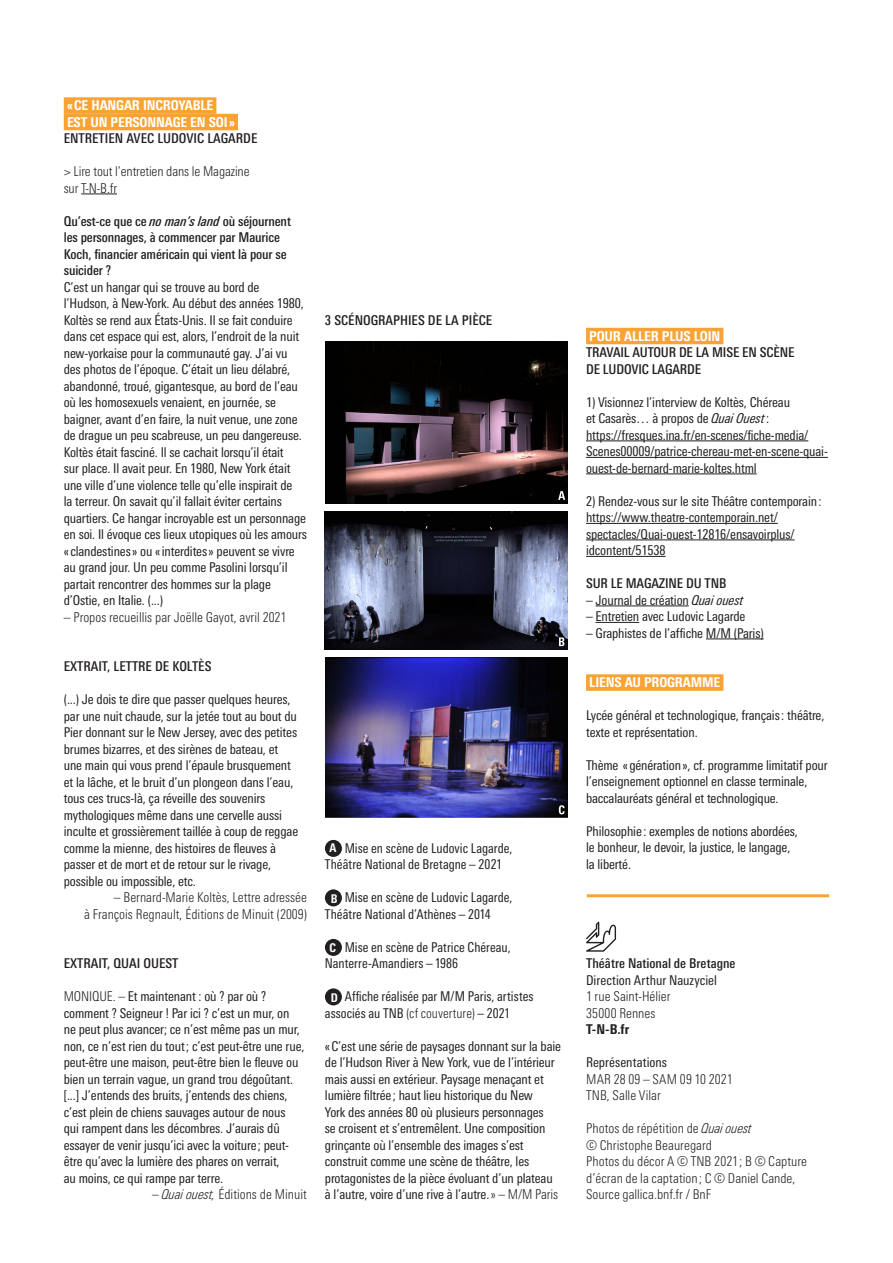
<style>
.page{position:relative;width:893px;height:1263px;background:#fff}
.page>*{position:absolute;margin:0;border:0;box-sizing:border-box;transform-origin:0 0}
.t1{font:condensed 13.5px/16.5px "Univers Next Pro";letter-spacing:-.01em;color:#231f20}
.t2{font:300 condensed 13.5px/16.5px "Univers Next Pro";color:#231f20}
._9_11_TEXTE_BIBLE{font:500 condensed 13.5px/16.5px "Univers Next Pro";letter-spacing:-.01em;color:#231f20}
.t3{font:800 condensed 13.5px "Univers Next Pro";letter-spacing:-.01em;color:#fff}
.t4{font:300 condensed 13.5px "Univers Next Pro";letter-spacing:.02em;color:#231f20}
.t5{font:800 condensed 13.5px "Univers Next Pro";color:#231f20}
._9_11_TEXTE{font:800 condensed 12px "Univers Next Pro";color:#fff}
.s1{font-style:italic}
.s2{font-weight:300}
</style>
<div class="page">
<div style="left:64px;top:97px;width:152px;height:17px;background:#f9a335"></div>
<div style="left:64px;top:114px;width:174px;height:16px;background:#f9a335"></div>
<hr style="left:81px;top:194px;width:36px;height:1px;background:#231f20">
<div style="left:325px;top:840px;width:17px;height:17px;background:#231f20;border-radius:50%"></div>
<div style="left:325px;top:889px;width:17px;height:17px;background:#231f20;border-radius:50%"></div>
<div style="left:325px;top:939px;width:17px;height:17px;background:#231f20;border-radius:50%"></div>
<div style="left:325px;top:988px;width:17px;height:17px;background:#231f20;border-radius:50%"></div>
<div style="left:586px;top:328px;width:137px;height:16px;background:#f9a335"></div>
<hr style="left:586px;top:440px;width:222px;height:1px;background:#231f20">
<hr style="left:586px;top:457px;width:242px;height:1px;background:#231f20">
<hr style="left:586px;top:473px;width:171px;height:1px;background:#231f20">
<hr style="left:586px;top:523px;width:192px;height:1px;background:#231f20">
<hr style="left:586px;top:539px;width:209px;height:1px;background:#231f20">
<hr style="left:586px;top:556px;width:80px;height:1px;background:#231f20">
<hr style="left:596px;top:605px;width:93px;height:1px;background:#231f20">
<hr style="left:596px;top:622px;width:43px;height:1px;background:#231f20">
<hr style="left:706px;top:638px;width:58px;height:1px;background:#231f20">
<div style="left:586px;top:674px;width:137px;height:17px;background:#f9a335"></div>
<svg style="left:586px;top:922px;width:30px;height:30px"></svg>
<hr style="left:587px;top:894px;width:242px;height:3px;background:#f9a335">
<img style="left:325px;top:341px;width:243px;height:162px">
<img style="left:325px;top:512px;width:243px;height:137px">
<img style="left:325px;top:657px;width:243px;height:160px">
<svg style="left:558px;top:491px;width:7px;height:9px"></svg>
<svg style="left:559px;top:637px;width:5px;height:9px"></svg>
<svg style="left:559px;top:805px;width:5px;height:9px"></svg>
<p class="t3" style="left:67px;top:97px;width:148px">«CE HANGAR INCROYABLE</p>
<p class="t3" style="left:67px;top:114px;width:169px">EST UN PERSONNAGE EN SOI»</p>
<p class="_9_11_TEXTE_BIBLE" style="left:64px;top:130px;width:195px">ENTRETIEN AVEC LUDOVIC LAGARDE</p>
<p class="t2" style="left:64px;top:163px;width:187px">&gt; Lire tout l’entretien dans le Magazine</p>
<p class="t2" style="left:64px;top:179px;width:55px">sur T-N-B.fr</p>
<p class="_9_11_TEXTE_BIBLE" style="left:64px;top:212px;width:229px">Qu’est-ce que ce <span class="s1">no man’s land</span> où séjournent les personnages, à commencer par Maurice Koch, financier américain qui vient là pour se suicider ?</p>
<p class="t1" style="left:64px;top:278px;width:245px">C’est un hangar qui se trouve au bord de l’Hudson, à New-York. Au début des années 1980, Koltès se rend aux États-Unis. Il se fait conduire dans cet espace qui est, alors, l’endroit de la nuit new-yorkaise pour la communauté gay. J’ai vu des photos de l’époque. C’était un lieu délabré, abandonné, troué, gigantesque, au bord de l’eau où les homosexuels venaient, en journée, se baigner, avant d’en faire, la nuit venue, une zone de drague un peu scabreuse, un peu dangereuse.<br>Koltès était fasciné. Il se cachait lorsqu’il était<br>sur place. Il avait peur. En 1980, New York était une ville d’une violence telle qu’elle inspirait de<br>la terreur. On savait qu’il fallait éviter certains quartiers. Ce hangar incroyable est un personnage en soi. Il évoque ces lieux utopiques où les amours « clandestines» ou «interdites» peuvent se vivre au grand jour. Un peu comme Pasolini lorsqu’il partait rencontrer des hommes sur la plage d’Ostie, en Italie. (...)</p>
<p class="t2" style="left:64px;top:608px;width:224px">– Propos recueillis par Joëlle Gayot, avril 2021</p>
<p class="_9_11_TEXTE_BIBLE" style="left:64px;top:658px;width:149px">EXTRAIT, LETTRE DE KOLTÈS</p>
<p class="t1" style="left:64px;top:691px;width:236px">(...) Je dois te dire que passer quelques heures, par une nuit chaude, sur la jetée tout au bout du Pier donnant sur le New Jersey, avec des petites brumes bizarres, et des sirènes de bateau, et une main qui vous prend l’épaule brusquement et la lâche, et le bruit d’un plongeon dans l’eau, tous ces trucs-là, ça réveille des souvenirs mythologiques même dans une cervelle aussi inculte et grossièrement taillée à coup de reggae comme la mienne, des histoires de fleuves à passer et de mort et de retour sur le rivage, possible ou impossible, etc.</p>
<p class="t2" style="left:114px;top:889px;width:195px">– Bernard-Marie Koltès, Lettre adressée</p>
<p class="t2" style="left:84px;top:905px;width:224px">à François Regnault, Éditions de Minuit (2009)</p>
<p class="_9_11_TEXTE_BIBLE" style="left:64px;top:955px;width:116px">EXTRAIT, QUAI OUEST</p>
<p class="t1" style="left:64px;top:988px;width:242px"><span class="s2">MONIQUE. –</span> Et maintenant : où ? par où ? comment ? Seigneur ! Par ici ? c’est un mur, on ne peut plus avancer; ce n’est même pas un mur, non, ce n’est rien du tout; c’est peut-être une rue, peut-être une maison, peut-être bien le fleuve ou bien un terrain vague, un grand trou dégoûtant. [...] J’entends des bruits, j’entends des chiens, c’est plein de chiens sauvages autour de nous</p>
<p class="t1" style="left:64px;top:1120px;width:227px">qui rampent dans les décombres. J’aurais dû essayer de venir jusqu’ici avec la voiture; peut&shy;être qu’avec la lumière des phares on verrait,</p>
<p class="t1" style="left:64px;top:1169px;width:161px">au moins, ce qui rampe par terre.</p>
<p class="t2" style="left:152px;top:1186px;width:156px">– <span class="s1">Quai ouest,</span> Éditions de Minuit</p>
<p class="_9_11_TEXTE_BIBLE" style="left:325px;top:311px;width:169px">3 SCÉNOGRAPHIES DE LA PIÈCE</p>
<p class="_9_11_TEXTE" style="left:330px;top:841px;width:8px">A</p>
<p class="t1" style="left:345px;top:839px;width:169px">Mise en scène de Ludovic Lagarde,</p>
<p class="t1" style="left:325px;top:856px;width:178px">Théâtre National de Bretagne – 2021</p>
<p class="_9_11_TEXTE" style="left:331px;top:891px;width:8px">B</p>
<p class="t1" style="left:345px;top:889px;width:169px">Mise en scène de Ludovic Lagarde,</p>
<p class="t1" style="left:325px;top:905px;width:167px">Théâtre National d’Athènes – 2014</p>
<p class="_9_11_TEXTE" style="left:330px;top:941px;width:8px">C</p>
<p class="t1" style="left:345px;top:938px;width:167px">Mise en scène de Patrice Chéreau,</p>
<p class="t1" style="left:325px;top:955px;width:135px">Nanterre-Amandiers – 1986</p>
<p class="_9_11_TEXTE" style="left:331px;top:990px;width:9px">D</p>
<p class="t1" style="left:325px;top:988px;width:210px;text-indent:20px">Affiche réalisée par M/M Paris, artistes associés au TNB <span class="s2">(cf couverture)</span> – 2021</p>
<p class="t1" style="left:325px;top:1037px;width:238px">«C’est une série de paysages donnant sur la baie de l’Hudson River à New York, vue de l’intérieur mais aussi en extérieur. Paysage menaçant et lumière filtrée; haut lieu historique du New<br>York des années 80 où plusieurs personnages<br>se croisent et s’entremêlent. Une composition grinçante où l’ensemble des images s’est construit comme une scène de théâtre, les protagonistes de la pièce évoluant d’un plateau</p>
<p class="t1" style="left:325px;top:1186px;width:235px">à l’autre, voire d’une rive à l’autre.<span class="s2">» – M/M Paris</span></p>
<p class="t3" style="left:589px;top:328px;width:133px">POUR ALLER PLUS LOIN</p>
<p class="_9_11_TEXTE_BIBLE" style="left:586px;top:344px;width:210px">TRAVAIL AUTOUR DE LA MISE EN SCÈNE</p>
<p class="_9_11_TEXTE_BIBLE" style="left:586px;top:360px;width:117px">DE LUDOVIC LAGARDE</p>
<p class="t1" style="left:586px;top:393px;width:205px">1) Visionnez l’interview de Koltès, Chéreau</p>
<p class="t1" style="left:586px;top:410px;width:185px">et Casarès… à propos de <span class="s1">Quai Ouest</span>:</p>
<p class="t1" style="left:586px;top:426px;width:243px">https://fresques.ina.fr/en-scenes/fiche-media/<br>Scenes00009/patrice-chereau-met-en-scene-quai&shy;ouest-de-bernard-marie-koltes.html</p>
<p class="t1" style="left:586px;top:492px;width:237px">2) Rendez-vous sur le site Théâtre contemporain: https://www.theatre-contemporain.net/ spectacles/Quai-ouest-12816/ensavoirplus/ idcontent/51538</p>
<p class="_9_11_TEXTE_BIBLE" style="left:586px;top:575px;width:142px">SUR LE MAGAZINE DU TNB</p>
<p class="t1" style="left:586px;top:591px;width:159px">– Journal de création <span class="s1">Quai ouest</span></p>
<p class="t1" style="left:586px;top:608px;width:161px">– Entretien avec Ludovic Lagarde</p>
<p class="t1" style="left:586px;top:624px;width:179px">– Graphistes de l’affiche M/M (Paris)</p>
<p class="t3" style="left:589px;top:674px;width:133px">LIENS AU PROGRAMME</p>
<p class="t1" style="left:586px;top:707px;width:240px">Lycée général et technologique, français: théâtre, texte et représentation.</p>
<p class="t1" style="left:586px;top:756px;width:243px">Thème «génération», cf. programme limitatif pour l’enseignement optionnel en classe terminale, baccalauréats général et technologique.</p>
<p class="t1" style="left:586px;top:822px;width:213px">Philosophie: exemples de notions abordées,</p>
<p class="t1" style="left:586px;top:839px;width:206px">le bonheur, le devoir, la justice, le langage,</p>
<p class="t1" style="left:586px;top:855px;width:46px">la liberté.</p>
<p class="_9_11_TEXTE_BIBLE" style="left:586px;top:955px;width:151px">Théâtre National de Bretagne</p>
<p class="t1" style="left:586px;top:971px;width:132px">Direction Arthur Nauzyciel</p>
<p class="t2" style="left:586px;top:988px;width:86px">1 rue Saint-Hélier</p>
<p class="t2" style="left:586px;top:1004px;width:71px">35000 Rennes</p>
<p class="t5" style="left:586px;top:1021px;width:45px">T-N-B.fr</p>
<p class="t1" style="left:586px;top:1054px;width:82px">Représentations</p>
<p class="t4" style="left:586px;top:1071px;width:148px">MAR 28 09 – SAM 09 10 2021</p>
<p class="t2" style="left:586px;top:1087px;width:76px">TNB, Salle Vilar</p>
<p class="t2" style="left:586px;top:1120px;width:167px">Photos de répétition de <span class="s1">Quai ouest</span></p>
<p class="t2" style="left:586px;top:1136px;width:127px">© Christophe Beauregard</p>
<p class="t2" style="left:586px;top:1153px;width:223px">Photos du décor A © TNB 2021; B © Capture d’écran de la captation; C © Daniel Cande,<br>Source gallica.bnf.fr / BnF</p>
</div>
